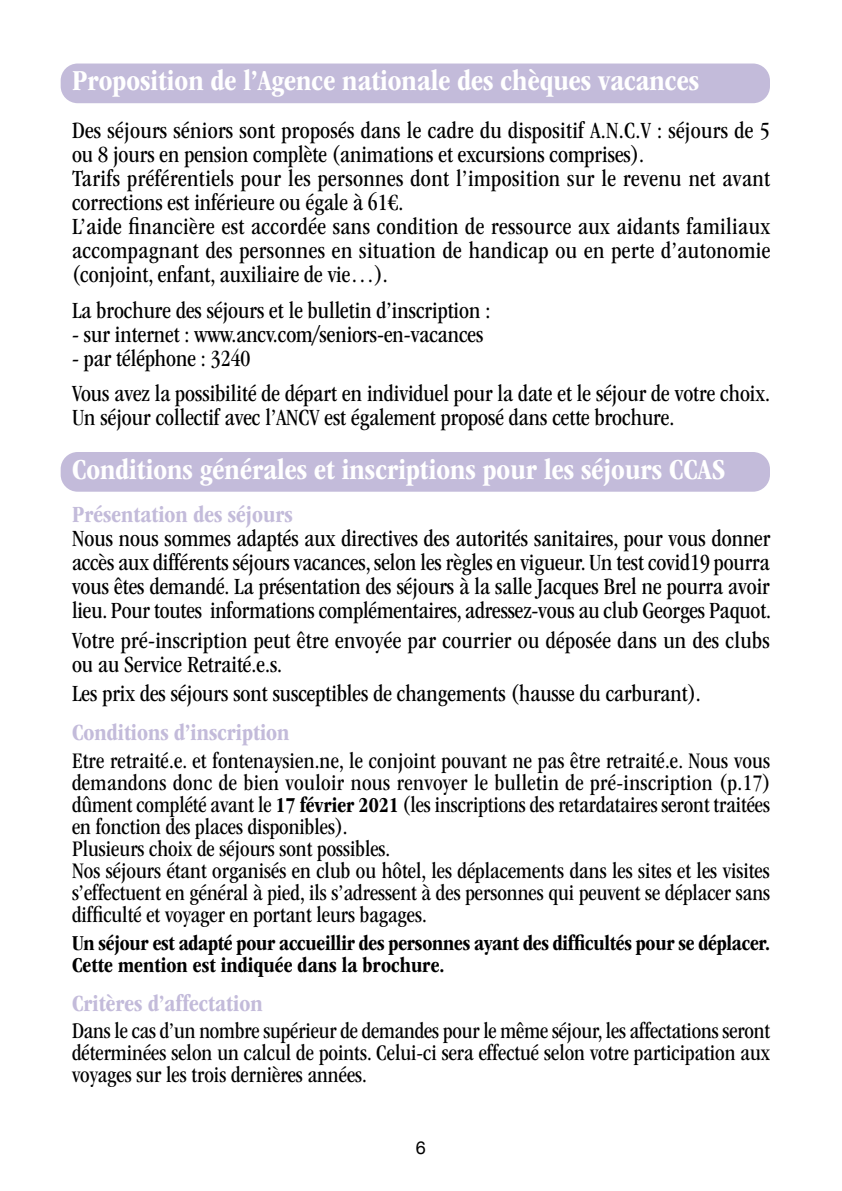
<style>
.page{position:relative;width:842px;height:1191px;background:#fff}
.page>*{position:absolute;margin:0;border:0;box-sizing:border-box;transform-origin:0 0}
.t1{font:700 condensed 30px "ITC Garamond Std";color:#fff}
.t2{font:condensed 24px/24px "ITC Garamond Std";color:#000}
.t3{font:700 condensed 24px "ITC Garamond Std";color:#c3bbda}
.t4{font:condensed 23px/22px "ITC Garamond Std";color:#000}
.t5{font:700 condensed 22px/22px "ITC Garamond Std";letter-spacing:-.01em;color:#000}
.t6{font:18px "Helvetica Neue";color:#000}
.s1{font-weight:700;font-size:22px}
</style>
<div class="page">
<div style="left:61px;top:452px;width:709px;height:40px;background:#c3bbda;border-radius:17px"></div>
<div style="left:61px;top:63px;width:709px;height:40px;background:#c3bbda;border-radius:17px"></div>
<p class="t1" style="left:72px;top:64px;width:629px">Proposition de l’Agence nationale des chèques vacances</p>
<p class="t2" style="left:72px;top:119px;width:700px">Des séjours séniors sont proposés dans le cadre du dispositif A.N.C.V : séjours de 5 ou 8 jours en pension complète (animations et excursions comprises).<br>Tarifs préférentiels pour les personnes dont l’imposition sur le revenu net avant corrections est inférieure ou égale à 61€.<br>L’aide financière est accordée sans condition de ressource aux aidants familiaux accompagnant des personnes en situation de handicap ou en perte d’autonomie (conjoint, enfant, auxiliaire de vie…).</p>
<p class="t2" style="left:72px;top:298px;width:420px">La brochure des séjours et le bulletin d’inscription :</p>
<p class="t2" style="left:72px;top:322px;width:413px">- sur internet : www.ancv.com/seniors-en-vacances</p>
<p class="t2" style="left:72px;top:340px;width:700px;line-height:35.4px">- par téléphone : 3240<br>Vous avez la possibilité de départ en individuel pour la date et le séjour de votre choix.</p>
<p class="t2" style="left:72px;top:405px;width:604px">Un séjour collectif avec l’ANCV est également proposé dans cette brochure.</p>
<p class="t1" style="left:72px;top:452px;width:655px">Conditions générales et inscriptions pour les séjours CCAS</p>
<p class="t3" style="left:72px;top:501px;width:222px">Présentation des séjours</p>
<p class="t2" style="left:72px;top:526px;width:700px;text-align:justify">Nous nous sommes adaptés aux directives des autorités sanitaires, pour vous donner accès aux différents séjours vacances, selon les règles en vigueur. Un test covid19 pourra vous êtes demandé. La présentation des séjours à la salle Jacques Brel ne pourra avoir lieu. Pour toutes informations complémentaires, adressez-vous au club Georges Paquot.</p>
<p class="t2" style="left:72px;top:628px;width:699px">Votre pré-inscription peut être envoyée par courrier ou déposée dans un des clubs ou au Service Retraité.e.s.</p>
<p class="t2" style="left:72px;top:681px;width:630px">Les prix des séjours sont susceptibles de changements (hausse du carburant).</p>
<p class="t3" style="left:72px;top:719px;width:219px">Conditions d’inscription</p>
<p class="t4" style="left:72px;top:749px;width:700px">Etre retraité.e. et fontenaysien.ne, le conjoint pouvant ne pas être retraité.e. Nous vous demandons donc de bien vouloir nous renvoyer le bulletin de pré-inscription (p.17) dûment complété avant le <span class="s1">17 février 2021</span> (les inscriptions des retardataires seront traitées en fonction des places disponibles).<br>Plusieurs choix de séjours sont possibles.<br>Nos séjours étant organisés en club ou hôtel, les déplacements dans les sites et les visites s’effectuent en général à pied, ils s’adressent à des personnes qui peuvent se déplacer sans difficulté et voyager en portant leurs bagages.</p>
<p class="t5" style="left:72px;top:931px;width:700px">Un séjour est adapté pour accueillir des personnes ayant des difficultés pour se déplacer.<br>Cette mention est indiquée dans la brochure.</p>
<p class="t3" style="left:72px;top:989px;width:192px">Critères d’affectation</p>
<p class="t4" style="left:72px;top:1020px;width:700px;text-align:justify">Dans le cas d’un nombre supérieur de demandes pour le même séjour, les affectations seront déterminées selon un calcul de points. Celui-ci sera effectué selon votre participation aux voyages sur les trois dernières années.</p>
<p class="t6" style="left:416px;top:1134px;width:12px">6</p>
</div>
